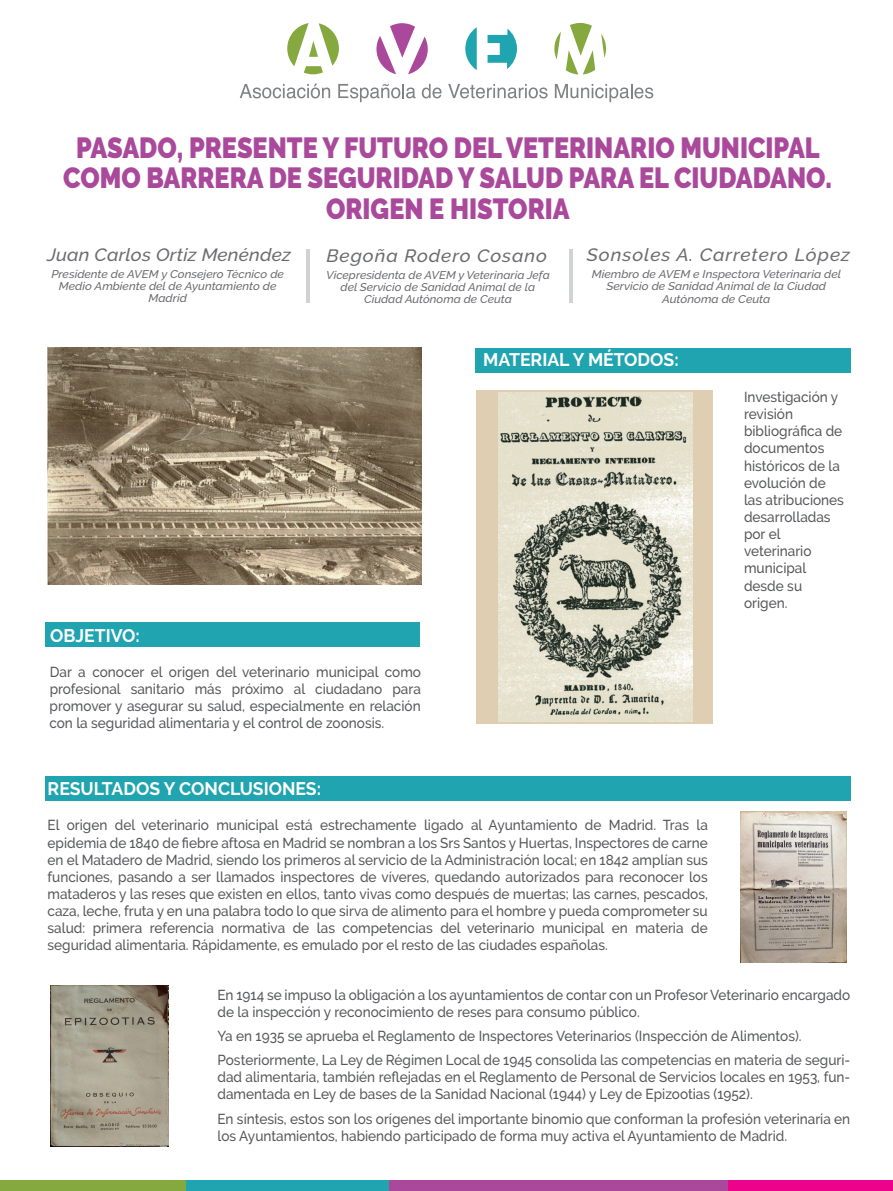
<style>
.page{position:relative;width:893px;height:1191px;background:#fff}
.page>*{position:absolute;margin:0;border:0;box-sizing:border-box;transform-origin:0 0}
.t1{font:900 29.05px/30.5px "Raleway";color:#aa499b;text-align:center;scale:.87 1}
.t2{font:700 18.16px "Raleway";color:#fff}
.t3{font:italic 500 17.78px "Raleway";letter-spacing:.045em;color:#6c6d70;scale:1.06 1}
.t4{font:italic 500 17.78px "Raleway";letter-spacing:.01em;color:#6c6d70;scale:1.06 1}
.t5{font:500 14.42px/17.1px "Raleway";color:#57585a;scale:.94 1}
.t6{font:italic 500 11.2px/12.2px "Raleway";color:#6c6d70;text-align:center;scale:1.06 1}
.t7{font:italic 500 11.2px/12.2px "Raleway";color:#6c6d70;text-align:center;scale:1.05 1}
</style>
<div class="page">
<div style="left:476px;top:390px;width:236px;height:333px;background:#e0ceb2"></div>
<svg style="left:376px;top:23px;width:52px;height:51px"></svg>
<svg style="left:488px;top:29px;width:29px;height:40px"></svg>
<svg style="left:465px;top:27px;width:12px;height:43px"></svg>
<svg style="left:601px;top:34px;width:5px;height:24px"></svg>
<svg style="left:554px;top:23px;width:41px;height:51px"></svg>
<svg style="left:287px;top:23px;width:52px;height:51px"></svg>
<svg style="left:240px;top:84px;width:90px;height:14px"></svg>
<svg style="left:338px;top:84px;width:78px;height:18px"></svg>
<svg style="left:422px;top:84px;width:19px;height:14px"></svg>
<svg style="left:448px;top:84px;width:100px;height:14px"></svg>
<svg style="left:555px;top:84px;width:98px;height:18px"></svg>
<div style="left:0;top:1180px;width:187px;height:11px;background:#86a93f"></div>
<div style="left:187px;top:1180px;width:202px;height:11px;background:#1fa4b0"></div>
<div style="left:389px;top:1180px;width:339px;height:11px;background:#aa499b"></div>
<div style="left:728px;top:1180px;width:165px;height:11px;background:#ed028c"></div>
<div style="left:45px;top:622px;width:375px;height:25px;background:#1fa4b0"></div>
<div style="left:45px;top:776px;width:805px;height:25px;background:#1fa4b0"></div>
<div style="left:475px;top:348px;width:375px;height:24px;background:#1fa4b0"></div>
<img style="left:47px;top:347px;width:374px;height:238px">
<img style="left:741px;top:811px;width:106px;height:151px">
<img style="left:50px;top:985px;width:119px;height:161px">
<img style="left:498px;top:392px;width:194px;height:329px">
<hr style="left:569px;top:249px;width:4px;height:54px;background:#d1d2d4">
<hr style="left:306px;top:249px;width:4px;height:54px;background:#d1d2d4">
<h1 class="t1" style="left:63px;top:132px;width:885px">PASADO, PRESENTE Y FUTURO DEL VETERINARIO MUNICIPAL<br>COMO BARRERA DE SEGURIDAD Y SALUD PARA EL CIUDADANO.<br>ORIGEN E HISTORIA</h1>
<p class="t4" style="left:47px;top:245px;width:232px">Juan Carlos Ortiz Menéndez</p>
<p class="t6" style="left:51px;top:268px;width:221px">Presidente de AVEM y Consejero Técnico de<br>Medio Ambiente del de Ayuntamiento de<br>Madrid</p>
<p class="t3" style="left:326px;top:245px;width:210px">Begoña Rodero Cosano</p>
<p class="t7" style="left:326px;top:269px;width:215px">Vicepresidenta de AVEM y Veterinaria Jefa del Servicio de Sanidad Animal de la<br>Ciudad Autónoma de Ceuta</p>
<p class="t3" style="left:587px;top:245px;width:250px">Sonsoles A. Carretero López</p>
<p class="t6" style="left:592px;top:268px;width:237px">Miembro de AVEM e Inspectora Veterinaria del<br>Servicio de Sanidad Animal de la Ciudad<br>Autónoma de Ceuta</p>
<p class="t2" style="left:483px;top:349px;width:197px">MATERIAL Y MÉTODOS:</p>
<p class="t5" style="left:744px;top:388px;width:108px">Investigación y revisión bibliográfica de documentos históricos de la evolución de las atribuciones desarrolladas por el veterinario municipal desde su origen.</p>
<p class="t2" style="left:50px;top:625px;width:91px">OBJETIVO:</p>
<p class="t5" style="left:49px;top:663px;width:397px;text-align:justify">Dar a conocer el origen del veterinario municipal como profesional sanitario más próximo al ciudadano para promover y asegurar su salud, especialmente en relación con la seguridad alimentaria y el control de zoonosis.</p>
<p class="t2" style="left:48px;top:778px;width:275px">RESULTADOS Y CONCLUSIONES:</p>
<p class="t5" style="left:48px;top:816px;width:704px;text-align:justify">El origen del veterinario municipal está estrechamente ligado al Ayuntamiento de Madrid. Tras la epidemia de 1840 de fiebre aftosa en Madrid se nombran a los Srs Santos y Huertas, Inspectores de carne en el Matadero de Madrid, siendo los primeros al servicio de la Administración local; en 1842 amplían sus funciones, pasando a ser llamados inspectores de víveres, quedando autorizados para reconocer los mataderos y las reses que existen en ellos, tanto vivas como después de muertas; las carnes, pescados, caza, leche, fruta y en una palabra todo lo que sirva de alimento para el hombre y pueda comprometer su salud: primera referencia normativa de las competencias del veterinario municipal en materia de seguridad alimentaria. Rápidamente, es emulado por el resto de las ciudades españolas.</p>
<p class="t5" style="left:217px;top:986px;width:675px">En 1914 se impuso la obligación a los ayuntamientos de contar con un Profesor Veterinario encargado de la inspección y reconocimiento de reses para consumo público.</p>
<p class="t5" style="left:217px;top:1023px;width:675px;line-height:24.1px">Ya en 1935 se aprueba el Reglamento de Inspectores Veterinarios (Inspección de Alimentos).<br>Posteriormente, La Ley de Régimen Local de 1945 consolida las competencias en materia de seguri-</p>
<p class="t5" style="left:217px;top:1068px;width:675px">dad alimentaria, también reflejadas en el Reglamento de Personal de Servicios locales en 1953, fun&shy;damentada en Ley de bases de la Sanidad Nacional (1944) y Ley de Epizootias (1952).</p>
<p class="t5" style="left:217px;top:1110px;width:675px">En síntesis, estos son los orígenes del importante binomio que conforman la profesión veterinaria en los Ayuntamientos, habiendo participado de forma muy activa el Ayuntamiento de Madrid.</p>
</div>
